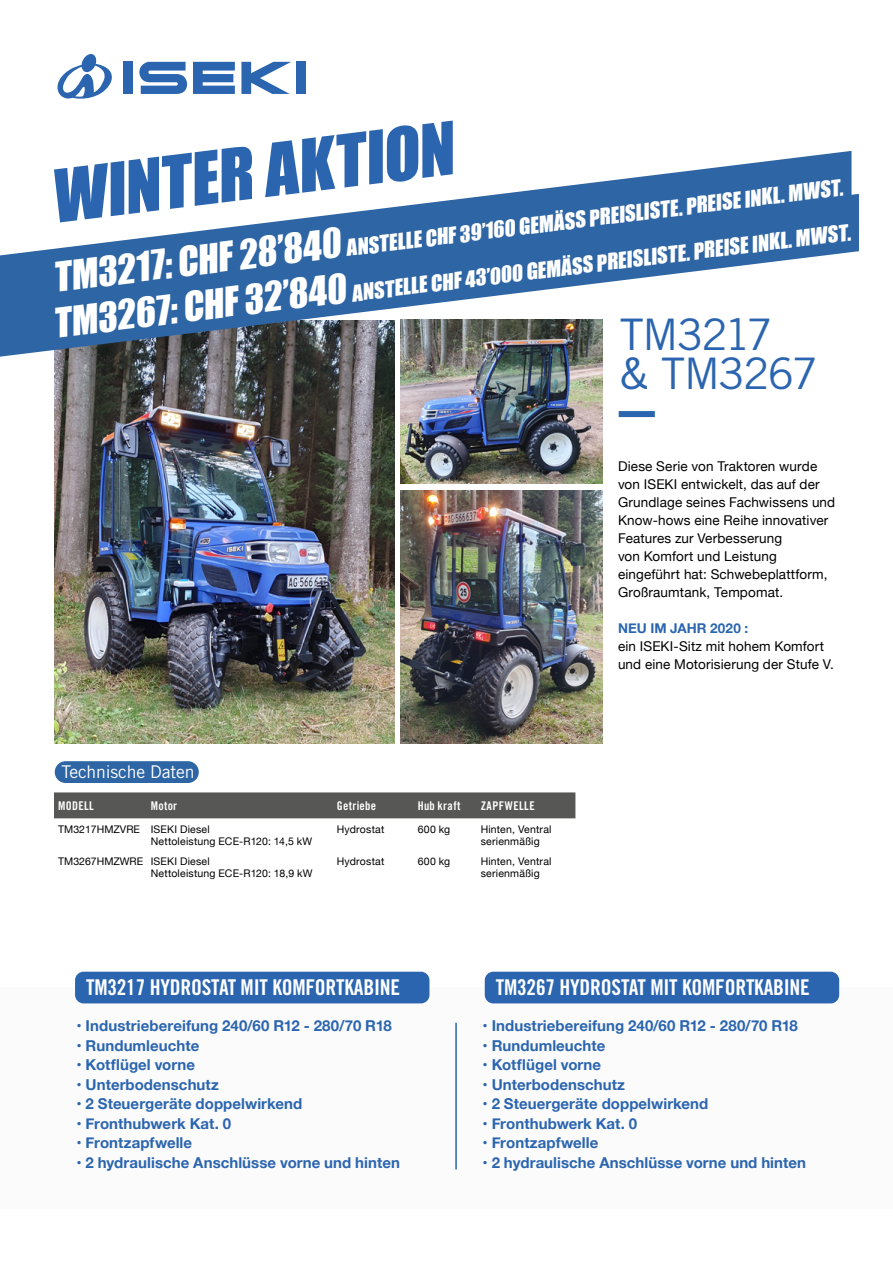
<style>
.page{position:relative;width:893px;height:1263px;background:#fff}
.page>*{position:absolute;margin:0;border:0;box-sizing:border-box;transform-origin:0 0}
.t1{font:67.35px "Impact";color:#2b65af}
.t2{font:43.5px/39px "Trade Gothic LT Std";letter-spacing:-.04em;color:#2b65af}
.t3{font:21.75px "Trade Gothic LT Std Bd Cn 20";letter-spacing:-.01em;color:#fff}
.t4{font:21px/45.6px "Impact";color:#fff}
.t5{font:17.55px "Trade Gothic LT Std";letter-spacing:-.01em;color:#fff}
.t6{font:700 15px "Helvetica Neue";letter-spacing:.005em;color:#2b65af}
.t7{font:13.5px/18px "Helvetica Neue";letter-spacing:.01em;color:#000}
.t8{font:700 13.5px "Helvetica Neue";letter-spacing:.005em;color:#2b65af}
.t9{font:12px "Trade Gothic LT Std Bd Cn 20";letter-spacing:.03em;color:#fff}
.t10{font:10.5px/12px "Helvetica Neue";letter-spacing:.02em;color:#000}
.s1{font-size:37.5px}
</style>
<div class="page">
<div style="left:0;top:987px;width:893px;height:222px;background:#fbfbfb"></div>
<img style="left:54px;top:357px;width:340px;height:386px">
<img style="left:401px;top:357px;width:202px;height:126px">
<img style="left:401px;top:491px;width:201px;height:252px">
<div style="left:75px;top:972px;width:354px;height:31px;background:#2b65af;border-radius:9px"></div>
<div style="left:485px;top:972px;width:354px;height:31px;background:#2b65af;border-radius:9px"></div>
<svg style="left:501px;top:151px;width:350px;height:43px"></svg>
<svg style="left:0;top:194px;width:859px;height:163px;fill:#2e65a4"></svg>
<div style="left:55px;top:761px;width:144px;height:22px;background:#2e65a4;border-radius:11px"></div>
<svg style="left:54px;top:792px;width:521px;height:27px;background:#5d5d5c"></svg>
<div style="left:619px;top:411px;width:36px;height:6px;background:#2b65af"></div>
<hr style="left:455px;top:1023px;width:2px;height:146px;background:#2b65af">
<svg style="left:57px;top:54px;width:55px;height:45px"></svg>
<div style="left:123px;top:62px;width:10px;height:32px;background:#2b65af"></div>
<svg style="left:193px;top:62px;width:42px;height:32px"></svg>
<svg style="left:139px;top:62px;width:48px;height:32px"></svg>
<div style="left:296px;top:62px;width:9px;height:32px;background:#2b65af"></div>
<svg style="left:241px;top:62px;width:50px;height:32px"></svg>
<h1 class="t1" style="left:44px;top:145px;width:406px;rotate:-7deg">WINTER AKTION</h1>
<h3 class="t4" style="left:46px;top:262px;width:803px;rotate:-7deg"><span class="s1">TM3217: CHF 28’840</span> ANSTELLE CHF 39’160 GEMÄSS PREISLISTE. PREISE INKL. MWST.<br><span class="s1">TM3267: CHF 32’840</span> ANSTELLE CHF 43’000 GEMÄSS PREISLISTE. PREISE INKL. MWST.</h3>
<h2 class="t2" style="left:620px;top:315px;width:200px">TM3217<br>&amp; TM3267</h2>
<p class="t5" style="left:61px;top:761px;width:135px">Technische Daten</p>
<p class="t9" style="left:58px;top:798px;width:37px">MODELL</p>
<p class="t9" style="left:151px;top:798px;width:28px">Motor</p>
<p class="t9" style="left:337px;top:798px;width:41px">Getriebe</p>
<p class="t9" style="left:418px;top:798px;width:44px">Hub kraft</p>
<p class="t9" style="left:481px;top:798px;width:55px">ZAPFWELLE</p>
<p class="t10" style="left:151px;top:824px;width:163px;text-indent:-92px">TM3217HMZVRE ISEKI Diesel<br>Nettoleistung ECE-R120: 14,5 kW</p>
<p class="t10" style="left:337px;top:824px;width:49px">Hydrostat</p>
<p class="t10" style="left:418px;top:824px;width:34px">600 kg</p>
<p class="t10" style="left:481px;top:824px;width:72px">Hinten, Ventral serienmäßig</p>
<p class="t10" style="left:151px;top:856px;width:163px;text-indent:-92px">TM3267HMZWRE ISEKI Diesel<br>Nettoleistung ECE-R120: 18,9 kW</p>
<p class="t10" style="left:337px;top:856px;width:49px">Hydrostat</p>
<p class="t10" style="left:418px;top:856px;width:34px">600 kg</p>
<p class="t10" style="left:481px;top:856px;width:72px">Hinten, Ventral serienmäßig</p>
<p class="t7" style="left:618px;top:458px;width:219px">Diese Serie von Traktoren wurde von ISEKI entwickelt, das auf der<br>Grundlage seines Fachwissens und<br>Know-hows eine Reihe innovativer<br>Features zur Verbesserung<br>von Komfort und Leistung eingeführt hat: Schwebeplattform,<br>Großraumtank, Tempomat.</p>
<p class="t8" style="left:618px;top:618px;width:132px">NEU IM JAHR 2020 :</p>
<p class="t7" style="left:618px;top:638px;width:217px">ein ISEKI-Sitz mit hohem Komfort und eine Motorisierung der Stufe V.</p>
<h3 class="t3" style="left:86px;top:974px;width:316px">TM3217 HYDROSTAT MIT KOMFORTKABINE</h3>
<h3 class="t3" style="left:496px;top:974px;width:316px">TM3267 HYDROSTAT MIT KOMFORTKABINE</h3>
<p class="t6" style="left:77px;top:1014px;width:317px">• Industriebereifung 240/60 R12 - 280/70 R18</p>
<p class="t6" style="left:77px;top:1033px;width:124px">• Rundumleuchte</p>
<p class="t6" style="left:77px;top:1053px;width:120px">• Kotflügel vorne</p>
<p class="t6" style="left:77px;top:1072px;width:144px">• Unterbodenschutz</p>
<p class="t6" style="left:77px;top:1092px;width:227px">• 2 Steuergeräte doppelwirkend</p>
<p class="t6" style="left:77px;top:1111px;width:156px">• Fronthubwerk Kat. 0</p>
<p class="t6" style="left:77px;top:1131px;width:117px">• Frontzapfwelle</p>
<p class="t6" style="left:77px;top:1150px;width:325px">• 2 hydraulische Anschlüsse vorne und hinten</p>
<p class="t6" style="left:483px;top:1014px;width:317px">• Industriebereifung 240/60 R12 - 280/70 R18</p>
<p class="t6" style="left:483px;top:1033px;width:124px">• Rundumleuchte</p>
<p class="t6" style="left:483px;top:1053px;width:120px">• Kotflügel vorne</p>
<p class="t6" style="left:483px;top:1072px;width:144px">• Unterbodenschutz</p>
<p class="t6" style="left:483px;top:1092px;width:227px">• 2 Steuergeräte doppelwirkend</p>
<p class="t6" style="left:483px;top:1111px;width:156px">• Fronthubwerk Kat. 0</p>
<p class="t6" style="left:483px;top:1131px;width:117px">• Frontzapfwelle</p>
<p class="t6" style="left:483px;top:1150px;width:325px">• 2 hydraulische Anschlüsse vorne und hinten</p>
</div>
